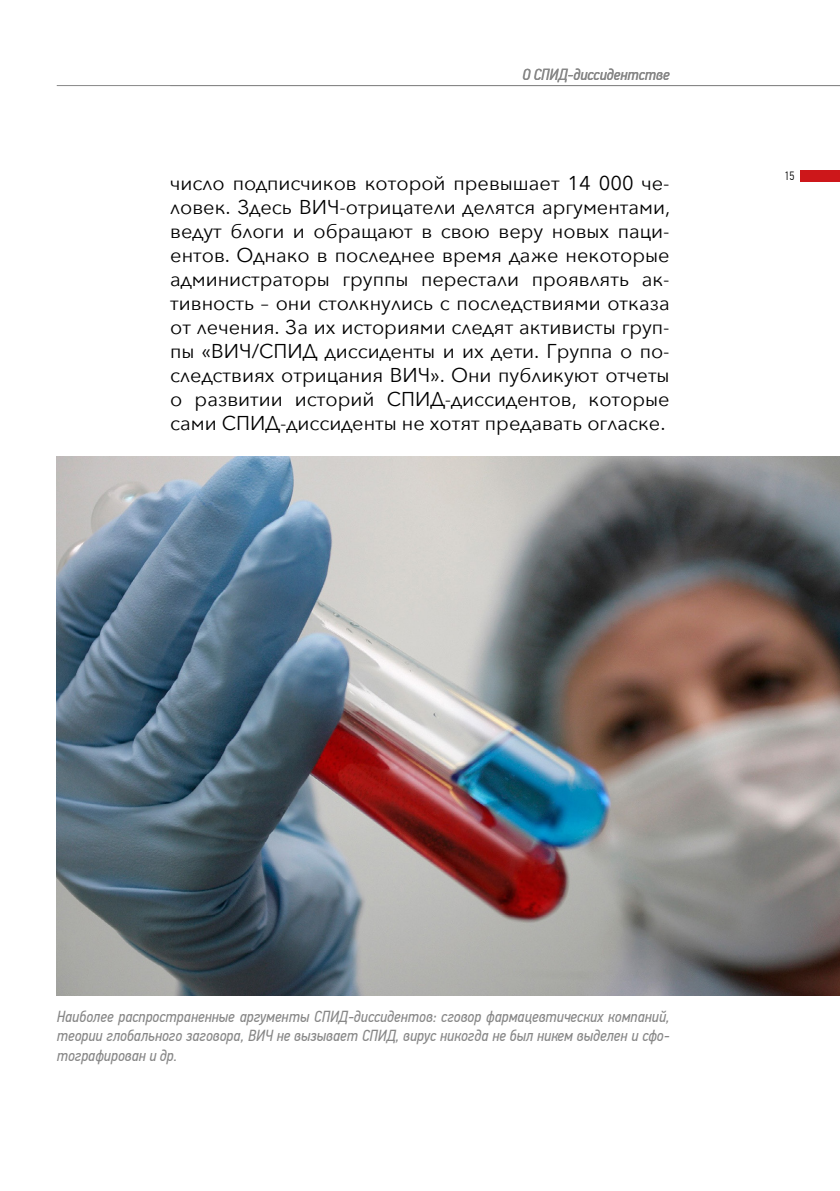
<style>
.page{position:relative;width:840px;height:1191px;background:#fff}
.page>*{position:absolute;margin:0;border:0;box-sizing:border-box;transform-origin:0 0}
.t1{font:20px/24px "Avenir Next";color:#000;text-align:justify}
.t2{font:italic 16px/19.2px "PF Din Text Cond Pro";color:#878787;text-align:justify}
.t3{font:300 12px "PF Din Text Cond Pro";color:#000}
</style>
<div class="page">
<div style="left:799px;top:170px;width:40px;height:11px;background:#cd171a"></div>
<hr style="left:57px;top:85px;width:782px;height:1px;background:#878787">
<img style="left:57px;top:456px;width:782px;height:539px">
<p class="t2" style="left:522px;top:65px;width:149px">О СПИД-диссидентстве</p>
<p class="t1" style="left:170px;top:170px;width:501px">число подписчиков которой превышает 14 000 че&shy;ловек. Здесь ВИЧ-отрицатели делятся аргументами, ведут блоги и обращают в свою веру новых паци&shy;ентов. Однако в последнее время даже некоторые администраторы группы перестали проявлять ак&shy;тивность – они столкнулись с последствиями отказа от лечения. За их историями следят активисты груп&shy;пы «ВИЧ/СПИД диссиденты и их дети. Группа о по&shy;следствиях отрицания ВИЧ». Они публикуют отчеты о развитии историй СПИД-диссидентов, которые сами СПИД-диссиденты не хотят предавать огласке.</p>
<p class="t3" style="left:784px;top:169px;width:12px">15</p>
<p class="t2" style="left:57px;top:1007px;width:614px">Наиболее распространенные аргументы СПИД-диссидентов: сговор фармацевтических компаний, теории глобального заговора, ВИЧ не вызывает СПИД, вирус никогда не был никем выделен и сфо&shy;тографирован и др.</p>
</div>
